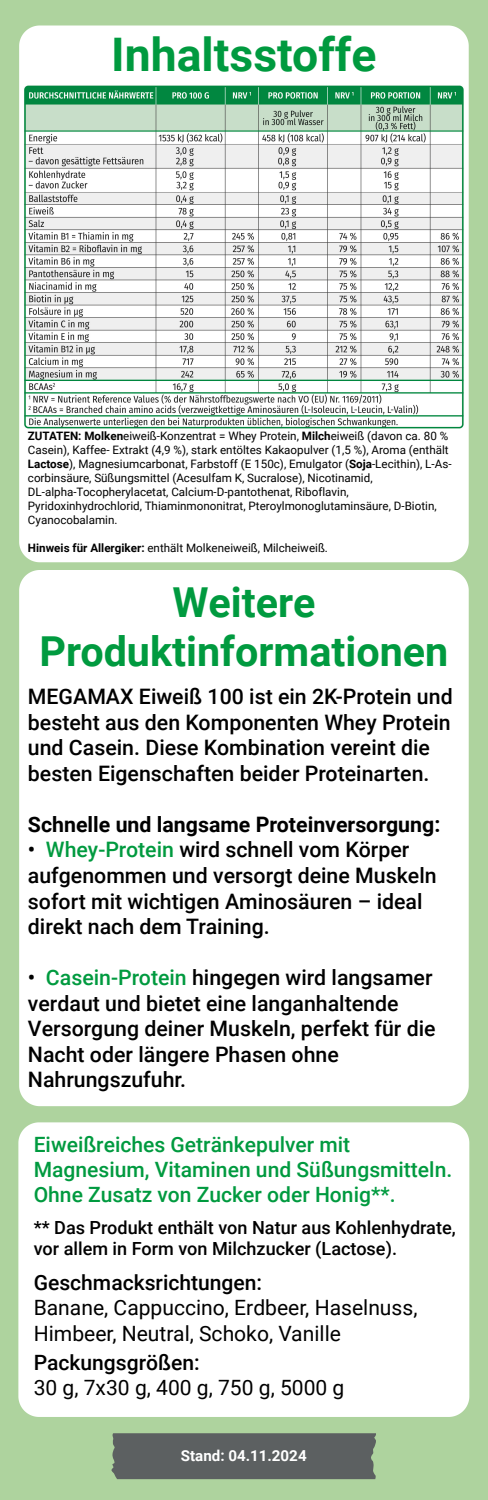
<style>
.page{position:relative;width:488px;height:1500px;background:#aed39e}
.page>*{position:absolute;margin:0;border:0;box-sizing:border-box;transform-origin:0 0}
.t1{font:700 46.3px "Roboto";color:#009a3f}
.t2{font:700 41.3px/49.5px "Roboto";color:#009a3f;text-align:center}
.t3{font:500 21.3px/25.6px "Roboto";color:#000}
.t4{font:700 21.3px "Roboto";color:#000}
.t5{font:21.05px/25.3px "Roboto";color:#000}
.t6{font:500 21.05px/25.3px "Roboto";color:#009a3f}
.t7{font:500 18.05px/21.7px "Roboto";color:#000}
.t8{font:700 15.1px "Roboto";color:#fff}
.t9{font:11.6px/13.9px "Roboto";color:#000}
.s1{font-weight:700}
.s2{color:#009a3f}
.s3{font-weight:500}
</style>
<div class="page">
<div style="left:19px;top:26px;width:449px;height:536px;background:#fff"></div>
<img style="left:22px;top:84px;width:443px;height:347px">
<div style="left:19px;top:570px;width:449px;height:536px;background:#fff"></div>
<div style="left:18px;top:1122px;width:451px;height:295px;background:#fff"></div>
<div style="left:111px;top:1433px;width:265px;height:46px;background:#5c6061"></div>
<h1 class="t1" style="left:111px;top:23px;width:267px">Inhaltsstoffe</h1>
<p class="t9" style="left:28px;top:429px;width:425px"><span class="s1">ZUTATEN: Molken</span>eiweiß-Konzentrat = Whey Protein, <span class="s1">Milch</span>eiweiß (davon ca. 80 % Casein), Kaffee- Extrakt (4,9 %), stark entöltes Kakaopulver (1,5 %), Aroma (enthält <span class="s1">Lactose</span>), Magnesiumcarbonat, Farbstoff (E 150c), Emulgator (<span class="s1">Soja</span>-Lecithin), L-As&shy;corbinsäure, Süßungsmittel (Acesulfam K, Sucralose), Nicotinamid, DL-alpha-Tocopherylacetat, Calcium-D-pantothenat, Riboflavin, Pyridoxinhydrochlorid, Thiaminmononitrat, Pteroylmonoglutaminsäure, D-Biotin, Cyanocobalamin.</p>
<p class="t9" style="left:28px;top:540px;width:301px"><span class="s1">Hinweis für Allergiker:</span> enthält Molkeneiweiß, Milcheiweiß.</p>
<h2 class="t2" style="left:39px;top:576px;width:410px">Weitere<br>Produktinformationen</h2>
<p class="t3" style="left:28px;top:683px;width:426px">MEGAMAX Eiweiß 100 ist ein 2K-Protein und besteht aus den Komponenten Whey Protein und Casein. Diese Kombination vereint die besten Eigenschaften beider Proteinarten.</p>
<h3 class="t4" style="left:28px;top:809px;width:414px">Schnelle und langsame Proteinversorgung:</h3>
<p class="t3" style="left:28px;top:836px;width:410px">• <span class="s2">Whey-Protein</span> wird schnell vom Körper aufgenommen und versorgt deine Muskeln sofort mit wichtigen Aminosäuren – ideal direkt nach dem Training.</p>
<p class="t3" style="left:28px;top:964px;width:409px">• <span class="s2">Casein-Protein</span> hingegen wird langsamer verdaut und bietet eine langanhaltende Versorgung deiner Muskeln, perfekt für die Nacht oder längere Phasen ohne Nahrungszufuhr.</p>
<p class="t6" style="left:34px;top:1131px;width:420px">Eiweißreiches Getränkepulver mit<br>Magnesium, Vitaminen und Süßungsmitteln.<br>Ohne Zusatz von Zucker oder Honig**.</p>
<p class="t7" style="left:34px;top:1216px;width:423px">** Das Produkt enthält von Natur aus Kohlenhydrate, vor allem in Form von Milchzucker (Lactose).</p>
<p class="t5" style="left:34px;top:1269px;width:385px"><span class="s3">Geschmacksrichtungen:<br></span>Banane, Cappuccino, Erdbeer, Haselnuss,<br>Himbeer, Neutral, Schoko, Vanille</p>
<p class="t5" style="left:34px;top:1349px;width:312px"><span class="s3">Packungsgrößen:<br></span>30 g, 7x30 g, 400 g, 750 g, 5000 g</p>
<p class="t8" style="left:181px;top:1445px;width:127px">Stand: 04.11.2024</p>
</div>
